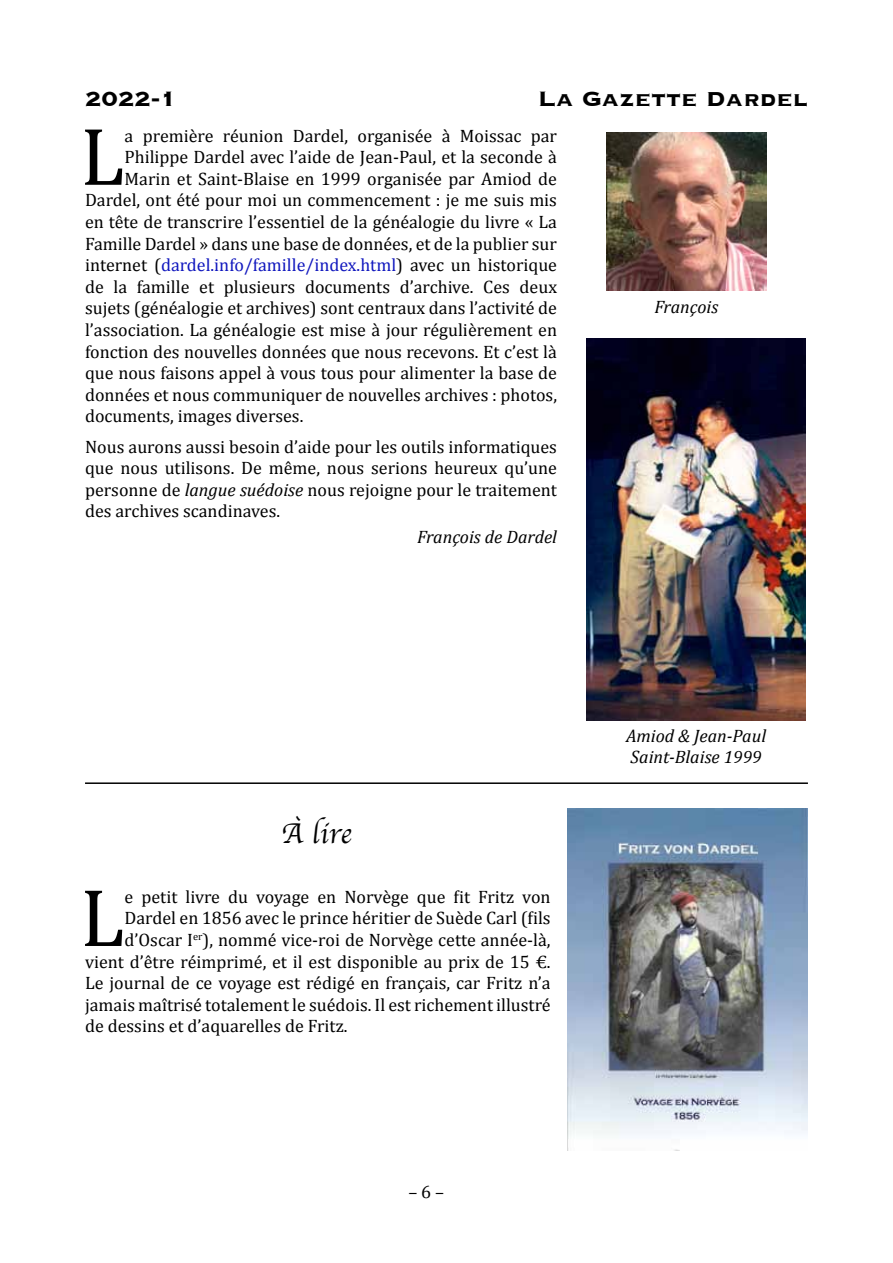
<style>
.page{position:relative;width:893px;height:1263px;background:#fff}
.page>*{position:absolute;margin:0;border:0;box-sizing:border-box;transform-origin:0 0}
.t1{font:82.8px "Cambria";color:#000}
.t2{font:30px "Apple Chancery";color:#000}
.t3{font:700 27px "Copperplate";color:#000}
.t4{font:18px/21.6px "Cambria";color:#000;text-align:justify}
.t5{font:18px "Cambria";color:#1017be}
.t6{font:italic 18px/21.6px "Cambria";color:#000}
.s1{color:#000}
.s2{font-style:italic}
</style>
<div class="page">
<img style="left:567px;top:809px;width:241px;height:341px">
<hr style="left:85px;top:782px;width:723px;height:2px;background:#000">
<img style="left:587px;top:338px;width:218px;height:383px">
<img style="left:606px;top:133px;width:160px;height:157px">
<h3 class="t3" style="left:85px;top:81px;width:93px">2022-1</h3>
<h3 class="t3" style="left:538px;top:81px;width:272px">La Gazette Dardel</h3>
<h1 class="t1" style="left:80px;top:108px;width:46px">L</h1>
<p class="t4" style="left:125px;top:125px;width:434px">a première réunion Dardel, organisée à Moissac par</p>
<p class="t4" style="left:125px;top:146px;width:434px">Philippe Dardel avec l’aide de Jean-Paul, et la seconde à</p>
<p class="t4" style="left:125px;top:168px;width:434px">Marin et Saint-Blaise en 1999 organisée par Amiod de</p>
<p class="t4" style="left:85px;top:189px;width:473px">Dardel, ont été pour moi un commencement : je me suis mis</p>
<p class="t4" style="left:85px;top:211px;width:473px">en tête de transcrire l’essentiel de la généalogie du livre « La</p>
<p class="t4" style="left:85px;top:233px;width:473px">Famille Dardel » dans une base de données, et de la publier sur</p>
<p class="t5" style="left:85px;top:254px;width:473px"><span class="s1">internet (</span>dardel.info/famille/index.html<span class="s1">) avec un historique</span></p>
<p class="t4" style="left:85px;top:276px;width:473px">de la famille et plusieurs documents d’archive. Ces deux</p>
<p class="t4" style="left:85px;top:297px;width:473px">sujets (généalogie et archives) sont centraux dans l’activité de</p>
<p class="t4" style="left:85px;top:319px;width:473px">l’association. La généalogie est mise à jour régulièrement en</p>
<p class="t4" style="left:85px;top:341px;width:473px">fonction des nouvelles données que nous recevons. Et c’est là</p>
<p class="t4" style="left:85px;top:362px;width:473px">que nous faisons appel à vous tous pour alimenter la base de</p>
<p class="t4" style="left:85px;top:384px;width:473px">données et nous communiquer de nouvelles archives : photos,</p>
<p class="t4" style="left:85px;top:405px;width:220px">documents, images diverses.</p>
<p class="t4" style="left:85px;top:435px;width:473px">Nous aurons aussi besoin d’aide pour les outils informatiques que nous utilisons. De même, nous serions heureux qu’une personne de <span class="s2">langue suédoise</span> nous rejoigne pour le traitement des archives scandinaves.</p>
<p class="t6" style="left:417px;top:525px;width:142px">François de Dardel</p>
<p class="t6" style="left:654px;top:295px;width:65px">François</p>
<h2 class="t2" style="left:282px;top:809px;width:71px">À lire</h2>
<h1 class="t1" style="left:80px;top:869px;width:46px">L</h1>
<p class="t4" style="left:125px;top:886px;width:428px">e petit livre du voyage en Norvège que fit Fritz von</p>
<p class="t4" style="left:125px;top:907px;width:428px">Dardel en 1856 avec le prince héritier de Suède Carl (fils</p>
<p class="t4" style="left:125px;top:929px;width:427px">d’Oscar I<sup>er</sup>), nommé vice-roi de Norvège cette année-là,</p>
<p class="t4" style="left:85px;top:950px;width:467px">vient d’être réimprimé, et il est disponible au prix de 15 €.</p>
<p class="t4" style="left:85px;top:972px;width:467px">Le journal de ce voyage est rédigé en français, car Fritz n’a</p>
<p class="t4" style="left:85px;top:994px;width:467px">jamais maîtrisé totalement le suédois. Il est richement illustré</p>
<p class="t4" style="left:85px;top:1015px;width:264px">de dessins et d’aquarelles de Fritz.</p>
<p class="t4" style="left:408px;top:1181px;width:37px">– 6 –</p>
<p class="t6" style="left:626px;top:724px;width:142px">Amiod &amp; Jean-Paul<br>Saint-Blaise 1999</p>
</div>
